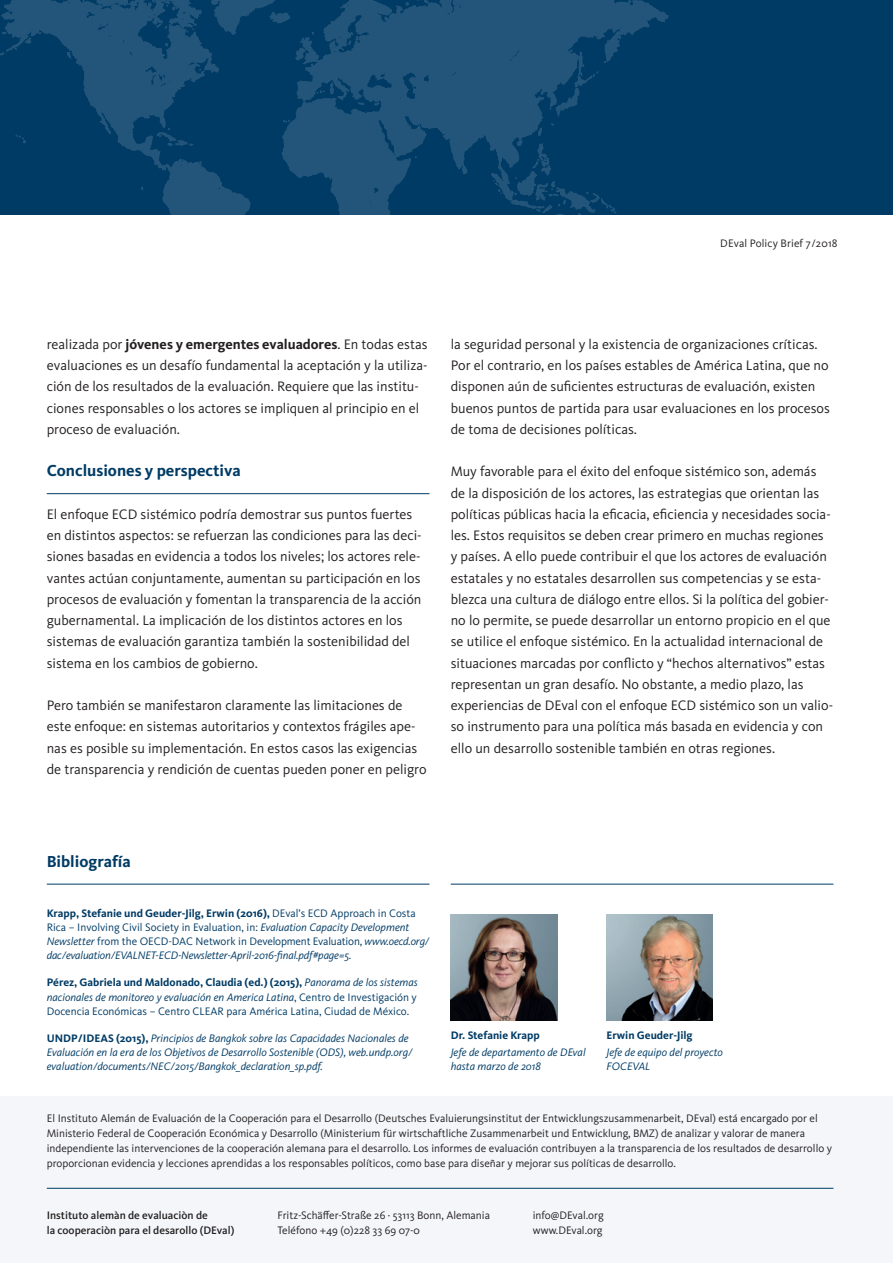
<style>
.page{position:relative;width:893px;height:1263px;background:#fff}
.page>*{position:absolute;margin:0;border:0;box-sizing:border-box;transform-origin:0 0}
.t1{font:700 16.5px "Kievit OT";color:#003b65}
.t2{font:14.25px/21.3px "Kievit OT";color:#231f20}
.t3{font:11.25px/14.9px "Kievit OT";color:#231f20}
.t4{font:italic 11.25px/14.2px "Kievit OT";color:#003b65}
.t5{font:11.25px/14.2px "Kievit OT";color:#003b65;text-align:justify}
.t6{font:500 11.25px "Kievit OT";color:#231f20}
.t7{font:700 11.25px "Kievit OT";color:#003b65}
.s1{font-weight:700}
.s2{font-weight:700;font-style:normal}
.s3{font-style:normal}
.s4{font-style:italic}
</style>
<div class="page">
<div style="left:0;top:0;width:893px;height:215px;background:#003b65"></div>
<svg style="left:0;top:0;width:669px;height:215px"></svg>
<hr style="left:47px;top:884px;width:382px;height:1px;background:#003b65">
<hr style="left:451px;top:884px;width:382px;height:1px;background:#003b65">
<hr style="left:47px;top:493px;width:382px;height:1px;background:#003b65">
<img style="left:606px;top:914px;width:107px;height:106px">
<img style="left:451px;top:914px;width:106px;height:106px">
<div style="left:0;top:1097px;width:893px;height:166px;background:#f4f6f9"></div>
<hr style="left:47px;top:1188px;width:786px;height:1px;background:#003b65">
<p class="t3" style="left:720px;top:236px;width:119px">DEval Policy Brief 7/2018</p>
<p class="t2" style="left:47px;top:333px;width:382px">realizada por <span class="s1">jóvenes y emergentes evaluadores</span>. En todas estas evaluaciones es un desafío fundamental la aceptación y la utiliza&shy;ción de los resultados de la evaluación. Requiere que las institu&shy;ciones responsables o los actores se impliquen al principio en el proceso de evaluación.</p>
<p class="t1" style="left:47px;top:461px;width:196px">Conclusiones y perspectiva</p>
<p class="t2" style="left:47px;top:504px;width:376px">El enfoque ECD sistémico podría demostrar sus puntos fuertes en distintos aspectos: se refuerzan las condiciones para las deci&shy;siones basadas en evidencia a todos los niveles; los actores rele&shy;vantes actúan conjuntamente, aumentan su participación en los procesos de evaluación y fomentan la transparencia de la acción gubernamental. La implicación de los distintos actores en los sistemas de evaluación garantiza también la sostenibilidad del sistema en los cambios de gobierno.</p>
<p class="t2" style="left:47px;top:695px;width:381px">Pero también se manifestaron claramente las limitaciones de este enfoque: en sistemas autoritarios y contextos frágiles ape&shy;nas es posible su implementación. En estos casos las exigencias de transparencia y rendición de cuentas pueden poner en peligro</p>
<p class="t2" style="left:451px;top:333px;width:381px">la seguridad personal y la existencia de organizaciones críticas.<br>Por el contrario, en los países estables de América Latina, que no disponen aún de suficientes estructuras de evaluación, existen buenos puntos de partida para usar evaluaciones en los procesos de toma de decisiones políticas.</p>
<p class="t2" style="left:451px;top:461px;width:384px">Muy favorable para el éxito del enfoque sistémico son, además de la disposición de los actores, las estrategias que orientan las políticas públicas hacia la eficacia, eficiencia y necesidades socia&shy;les. Estos requisitos se deben crear primero en muchas regiones y países. A ello puede contribuir el que los actores de evaluación estatales y no estatales desarrollen sus competencias y se esta&shy;blezca una cultura de diálogo entre ellos. Si la política del gobier&shy;no lo permite, se puede desarrollar un entorno propicio en el que se utilice el enfoque sistémico. En la actualidad internacional de situaciones marcadas por conflicto y “hechos alternativos” estas representan un gran desafío. No obstante, a medio plazo, las experiencias de DEval con el enfoque ECD sistémico son un valio&shy;so instrumento para una política más basada en evidencia y con ello un desarrollo sostenible también en otras regiones.</p>
<p class="t1" style="left:47px;top:851px;width:86px">Bibliografía</p>
<p class="t4" style="left:47px;top:906px;width:384px"><span class="s2">Krapp, Stefanie und Geuder-Jilg, Erwin (2016),</span> <span class="s3">DEval’s ECD Approach in Costa Rica – Involving Civil Society in Evaluation, in:</span> Evaluation Capacity Development Newsletter <span class="s3">from the OECD-DAC Network in Development Evaluation,</span> www.oecd.org/ dac/evaluation/EVALNET-ECD-Newsletter-April-2016-final.pdf#page=5.</p>
<p class="t5" style="left:47px;top:975px;width:373px"><span class="s1">Pérez, Gabriela und Maldonado, Claudia (ed.) (2015),</span> <span class="s4">Panorama de los sistemas nacionales de monitoreo y evaluación en America Latina</span>, Centro de Investigación y Docencia Económicas – Centro CLEAR para América Latina, Ciudad de México.</p>
<p class="t4" style="left:47px;top:1031px;width:367px"><span class="s2">UNDP/IDEAS (2015),</span> Principios de Bangkok sobre las Capacidades Nacionales de<br>Evaluación en la era de los Objetivos de Desarrollo Sostenible (ODS), web.undp.org/ evaluation/documents/NEC/2015/Bangkok_declaration_sp.pdf.</p>
<p class="t7" style="left:451px;top:1028px;width:91px">Dr. Stefanie Krapp</p>
<p class="t4" style="left:451px;top:1046px;width:136px;line-height:13.5px">Jefe de departamento de DEval hasta marzo de 2018</p>
<p class="t7" style="left:606px;top:1028px;width:88px">Erwin Geuder-Jilg</p>
<p class="t4" style="left:606px;top:1046px;width:118px;line-height:13.5px">Jefe de equipo del proyecto<br>FOCEVAL</p>
<p class="t3" style="left:47px;top:1111px;width:787px">El Instituto Alemán de Evaluación de la Cooperación para el Desarrollo (Deutsches Evaluierungsinstitut der Entwicklungszusammenarbeit, DEval) está encargado por el Ministerio Federal de Cooperación Económica y Desarrollo (Ministerium für wirtschaftliche Zusammenarbeit und Entwicklung, BMZ) de analizar y valorar de manera independiente las intervenciones de la cooperación alemana para el desarrollo. Los informes de evaluación contribuyen a la transparencia de los resultados de desarrollo y proporcionan evidencia y lecciones aprendidas a los responsables políticos, como base para diseñar y mejorar sus políticas de desarrollo.</p>
<p class="t6" style="left:47px;top:1209px;width:163px">Instituto alemàn de evaluaciòn de</p>
<p class="t3" style="left:277px;top:1208px;width:214px">Fritz-Schäffer-Straße 26 · 53113 Bonn, Alemania</p>
<p class="t3" style="left:533px;top:1208px;width:72px">info@DEval.org</p>
<p class="t6" style="left:47px;top:1223px;width:189px">la cooperaciòn para el desarollo (DEval)</p>
<p class="t3" style="left:277px;top:1223px;width:144px">Teléfono +49 (0)228 33 69 07-0</p>
<p class="t3" style="left:533px;top:1223px;width:71px">www.DEval.org</p>
</div>
